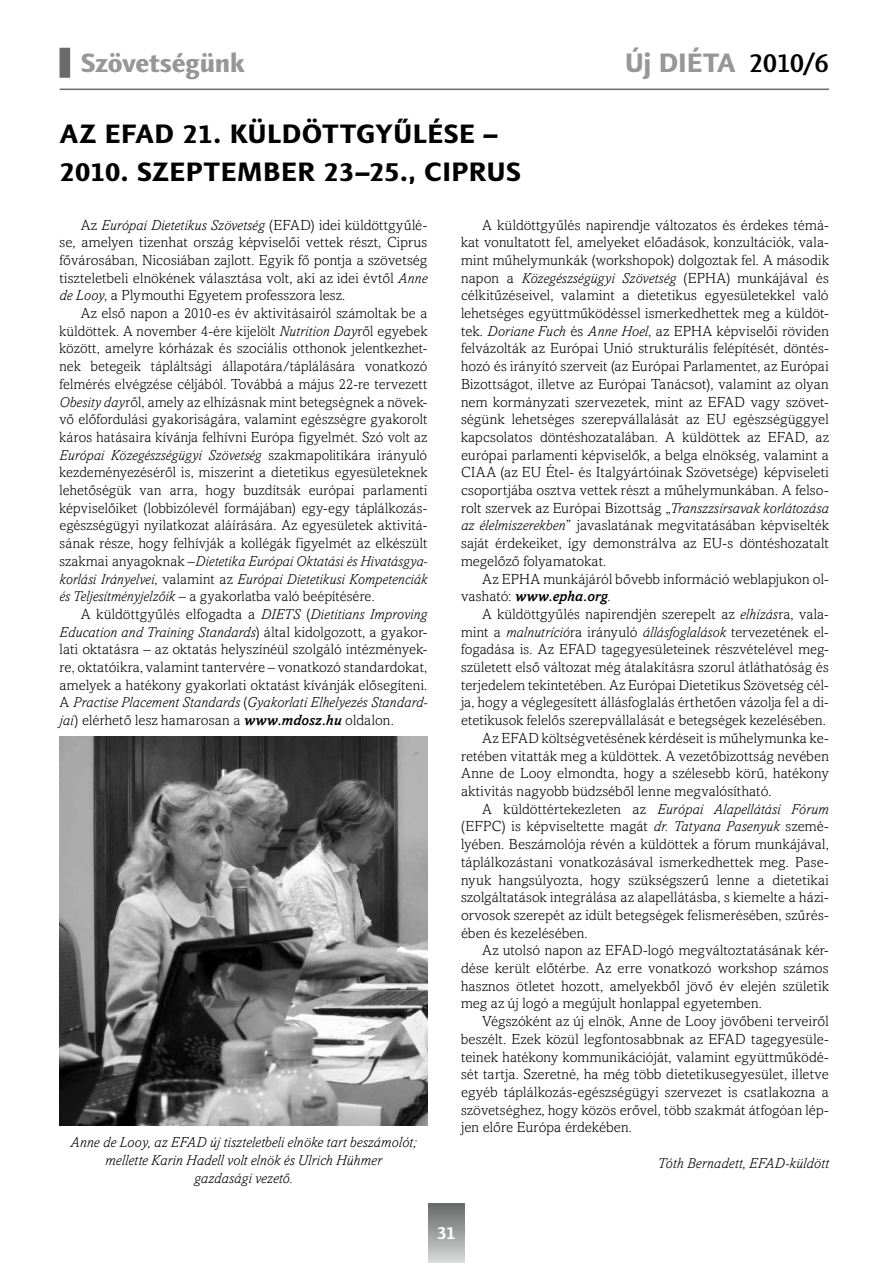
<style>
.page{position:relative;width:893px;height:1263px;background:#fff}
.page>*{position:absolute;margin:0;border:0;box-sizing:border-box;transform-origin:0 0}
.t1{font:800 27px/37.5px "Finnegan";letter-spacing:.02em;color:#000}
.t2{font:800 27px "Finnegan";letter-spacing:-.005em;color:#969797}
.t3{font:700 18px "Finnegan";color:#fff}
.t4{font:300 14.7px/17.7px "Amasis";letter-spacing:.01em;color:#000;text-align:justify}
.t5{font:italic 300 14.7px/17.7px "Amasis";letter-spacing:.005em;color:#000;text-align:center}
.s1{font-weight:500;color:#000}
.s2{font-style:italic}
.s3{font-weight:500;font-style:italic}
.s4{font-style:normal}
</style>
<div class="page">
<div style="left:428px;top:1203px;width:37px;height:60px;background:linear-gradient(to bottom,#656767,#d7d8d9)"></div>
<hr style="left:60px;top:89px;width:769px;height:1px;background:#6a6c6b">
<div style="left:60px;top:48px;width:10px;height:30px;background:#6a6c6b"></div>
<img style="left:60px;top:737px;width:367px;height:388px">
<h1 class="t2" style="left:81px;top:47px;width:165px">Szövetségünk</h1>
<h1 class="t2" style="left:625px;top:47px;width:205px">Új DIÉTA <span class="s1">2010/6</span></h1>
<h1 class="t1" style="left:60px;top:115px;width:439px">Az EFAD 21. küldöttgyűlése –<br>2010. SZEP</h1>
<h1 class="t1" style="left:204px;top:153px;width:266px">TEMBER 23–25., CIPRUS</h1>
<p class="t4" style="left:60px;top:216px;width:369px;text-indent:21px">Az <span class="s2">Európai Dietetikus Szövetség</span> (EFAD) idei küldöttgyűlé&shy;se, amelyen tizenhat ország képviselői vettek részt, Ciprus fővárosában, Nicosiában zajlott. Egyik fő pontja a szövetség tiszteletbeli elnökének választása volt, aki az idei évtől <span class="s2">Anne de Looy</span>, a Plymouthi Egyetem professzora lesz.</p>
<p class="t4" style="left:59px;top:304px;width:369px;text-indent:21px">Az első napon a 2010-es év aktivitásairól számoltak be a küldöttek. A november 4-ére kijelölt <span class="s2">Nutrition Day</span>ről egyebek között, amelyre kórházak és szociális otthonok jelentkezhet&shy;nek betegeik tápláltsági állapotára/táplálására vonatkozó felmérés elvégzése céljából. Továbbá a május 22-re tervezett <span class="s2">Obesity day</span>ről, amely az elhízásnak mint betegségnek a növek&shy;vő előfordulási gyakoriságára, valamint egészségre gyakorolt káros hatásaira kívánja felhívni Európa figyelmét. Szó volt az <span class="s2">Európai Közegészségügyi Szövetség</span> szakmapolitikára irányuló kezdeményezéséről is, miszerint a dietetikus egyesületeknek lehetőségük van arra, hogy buzdítsák európai parlamenti képviselőiket (lobbizólevél formájában) egy-egy táplálkozás&shy;egészségügyi nyilatkozat aláírására. Az egyesületek aktivitá&shy;sának része, hogy felhívják a kollégák figyelmét az elkészült szakmai anyagoknak –<span class="s2">Dietetika Európai Oktatási és Hivatásgya&shy;korlási Irányelvei</span>, valamint az <span class="s2">Európai Dietetikusi Kompetenciák és Teljesítményjelzőik</span> – a gyakorlatba való beépítésére.</p>
<p class="t4" style="left:60px;top:605px;width:369px;text-indent:21px">A küldöttgyűlés elfogadta a <span class="s2">DIETS</span> (<span class="s2">Dietitians Improving Education and Training Standards</span>) által kidolgozott, a gyakor&shy;lati oktatásra – az oktatás helyszínéül szolgáló intézmények&shy;re, oktatóikra, valamint tantervére – vonatkozó standardokat, amelyek a hatékony gyakorlati oktatást kívánják elősegíteni.<br>A <span class="s2">Practise Placement Standards</span> (<span class="s2">Gyakorlati Elhelyezés Standard&shy;jai</span>) elérhető lesz hamarosan a <span class="s3">www.mdosz.hu</span> oldalon.</p>
<p class="t4" style="left:461px;top:216px;width:369px;text-indent:21px">A küldöttgyűlés napirendje változatos és érdekes témá&shy;kat vonultatott fel, amelyeket előadások, konzultációk, vala&shy;mint műhelymunkák (workshopok) dolgoztak fel. A második napon a <span class="s2">Közegészségügyi Szövetség</span> (EPHA) munkájával és célkitűzéseivel, valamint a dietetikus egyesületekkel való lehetséges együttműködéssel ismerkedhettek meg a küldöt&shy;tek. <span class="s2">Doriane Fuch</span> és <span class="s2">Anne Hoel</span>, az EPHA képviselői röviden felvázolták az Európai Unió strukturális felépítését, döntés&shy;hozó és irányító szerveit (az Európai Parlamentet, az Európai Bizottságot, illetve az Európai Tanácsot), valamint az olyan nem kormányzati szervezetek, mint az EFAD vagy szövet&shy;ségünk lehetséges szerepvállalását az EU egészségüggyel kapcsolatos döntéshozatalában. A küldöttek az EFAD, az európai parlamenti képviselők, a belga elnökség, valamint a CIAA (az EU Étel- és Italgyártóinak Szövetsége) képviseleti csoportjába osztva vettek részt a műhelymunkában. A felso&shy;rolt szervek az Európai Bizottság „<span class="s2">Transzzsírsavak korlátozása az élelmiszerekben</span>” javaslatának megvitatásában képviselték saját érdekeiket, így demonstrálva az EU-s döntéshozatalt megelőző folyamatokat.</p>
<p class="t4" style="left:461px;top:570px;width:369px;text-indent:21px">Az EPHA munkájáról bővebb információ weblapjukon ol&shy;vasható: <span class="s3">www.epha.org</span>.</p>
<p class="t4" style="left:482px;top:605px;width:348px">A küldöttgyűlés napirendjén szerepelt az <span class="s2">elhízás</span>ra, vala-</p>
<p class="t4" style="left:461px;top:623px;width:369px">mint a <span class="s2">malnutríció</span>ra irányuló <span class="s2">állásfoglalások</span> tervezetének el-</p>
<p class="t4" style="left:461px;top:640px;width:369px">fogadása is. Az EFAD tagegyesületeinek részvételével meg-</p>
<p class="t4" style="left:461px;top:658px;width:369px">született első változat még átalakításra szorul átláthatóság és</p>
<p class="t4" style="left:461px;top:676px;width:369px">terjedelem tekintetében. Az Európai Dietetikus Szövetség cél-</p>
<p class="t4" style="left:461px;top:693px;width:369px">ja, hogy a véglegesített állásfoglalás érthetően vázolja fel a di-</p>
<p class="t4" style="left:461px;top:711px;width:366px">etetikusok felelős szerepvállalását e betegségek kezelésében.</p>
<p class="t4" style="left:482px;top:729px;width:348px">Az EFAD költségvetésének kérdéseit is műhelymunka ke-</p>
<p class="t4" style="left:461px;top:747px;width:369px">retében vitatták meg a küldöttek. A vezetőbizottság nevében</p>
<p class="t4" style="left:461px;top:764px;width:369px">Anne de Looy elmondta, hogy a szélesebb körű, hatékony</p>
<p class="t4" style="left:461px;top:782px;width:312px">aktivitás nagyobb büdzséből lenne megvalósítható.</p>
<p class="t5" style="left:482px;top:800px;width:348px"><span class="s4">A küldöttértekezleten az</span> Európai Alapellátási Fórum</p>
<p class="t4" style="left:461px;top:817px;width:368px">(EFPC) is képviseltette magát <span class="s2">dr. Tatyana Pasenyuk</span> szemé-</p>
<p class="t4" style="left:461px;top:835px;width:369px">lyében. Beszámolója révén a küldöttek a fórum munkájával,</p>
<p class="t4" style="left:461px;top:853px;width:369px">táplálkozástani vonatkozásával ismerkedhettek meg. Pase-</p>
<p class="t4" style="left:461px;top:870px;width:369px">nyuk hangsúlyozta, hogy szükségszerű lenne a dietetikai</p>
<p class="t4" style="left:461px;top:888px;width:369px">szolgáltatások integrálása az alapellátásba, s kiemelte a házi-</p>
<p class="t4" style="left:461px;top:906px;width:369px">orvosok szerepét az idült betegségek felismerésében, szűrés-</p>
<p class="t4" style="left:461px;top:924px;width:128px">ében és kezelésében.</p>
<p class="t4" style="left:482px;top:941px;width:348px">Az utolsó napon az EFAD-logó megváltoztatásának kér-</p>
<p class="t4" style="left:461px;top:959px;width:369px">dése került előtérbe. Az erre vonatkozó workshop számos</p>
<p class="t4" style="left:461px;top:977px;width:369px">hasznos ötletet hozott, amelyekből jövő év elején születik</p>
<p class="t4" style="left:461px;top:994px;width:302px">meg az új logó a megújult honlappal egyetemben.</p>
<p class="t4" style="left:482px;top:1012px;width:348px">Végszóként az új elnök, Anne de Looy jövőbeni terveiről</p>
<p class="t4" style="left:461px;top:1030px;width:369px">beszélt. Ezek közül legfontosabbnak az EFAD tagegyesüle-</p>
<p class="t4" style="left:461px;top:1047px;width:369px">teinek hatékony kommunikációját, valamint együttműködé-</p>
<p class="t4" style="left:461px;top:1065px;width:369px">sét tartja. Szeretné, ha még több dietetikusegyesület, illetve</p>
<p class="t4" style="left:461px;top:1083px;width:369px">egyéb táplálkozás-egészségügyi szervezet is csatlakozna a</p>
<p class="t4" style="left:461px;top:1101px;width:369px">szövetséghez, hogy közös erővel, több szakmát átfogóan lép-</p>
<p class="t4" style="left:461px;top:1118px;width:172px">jen előre Európa érdekében.</p>
<p class="t5" style="left:658px;top:1154px;width:173px">Tóth Bernadett, EFAD-küldött</p>
<p class="t5" style="left:70px;top:1134px;width:347px">Anne de Looy, az EFAD új tiszteletbeli elnöke tart beszámolót; mellette Karin Hadell volt elnök és Ulrich Hühmer<br>gazdasági vezető.</p>
<p class="t3" style="left:437px;top:1222px;width:20px">31</p>
</div>
